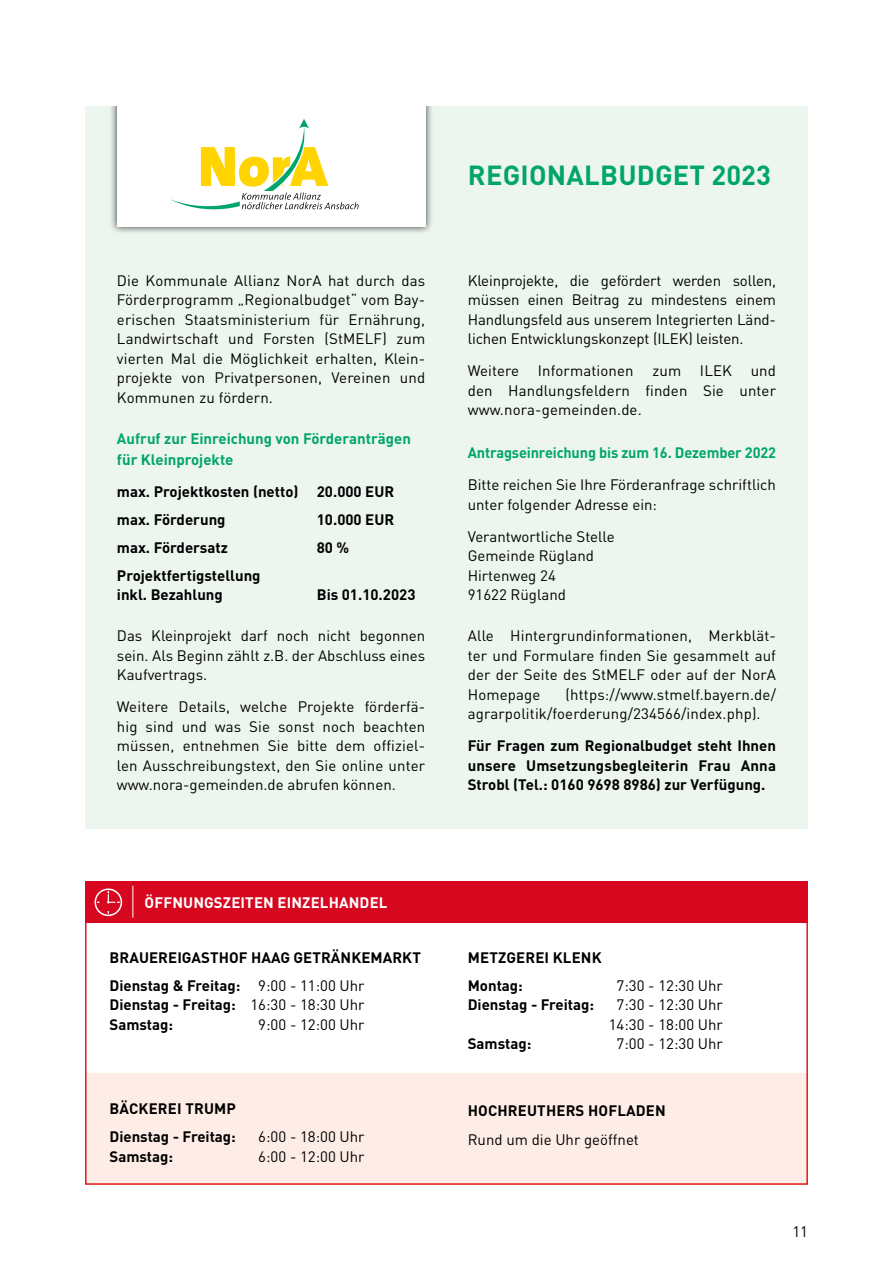
<style>
.page{position:relative;width:893px;height:1263px;background:#fff}
.page>*{position:absolute;margin:0;border:0;box-sizing:border-box;transform-origin:0 0}
.t1{font:700 27.3px "DIN Pro";letter-spacing:.01em;color:#00a56c}
.t2{font:15px/19.5px "DIN Pro";color:#000;text-align:justify}
.t3{font:700 15px/28px "DIN Pro";color:#000}
.t4{font:700 15px/21px "DIN Pro";letter-spacing:-.01em;color:#00a56c}
.t5{font:700 15px "DIN Pro";letter-spacing:.01em;color:#fff}
.s1{font-weight:400}
</style>
<div class="page">
<div style="left:85px;top:1073px;width:723px;height:112px;background:#fdede6"></div>
<div style="left:85px;top:882px;width:723px;height:41px;background:#d70720"></div>
<hr style="left:133px;top:886px;width:1px;height:32px;background:#fff">
<div style="left:95px;top:888px;width:27px;height:28px;border:2px solid #fff;border-radius:50%"></div>
<svg style="left:107px;top:891px;width:12px;height:13px"></svg>
<div style="left:85px;top:106px;width:723px;height:723px;background:#ecf5ee"></div>
<div style="left:109px;top:106px;width:324px;height:129px;background:#000;opacity:.75"></div>
<div style="left:117px;top:106px;width:308px;height:121px;background:#fff"></div>
<svg style="left:170px;top:119px;width:189px;height:91px"></svg>
<p class="t2" style="left:117px;top:270px;width:310px">Die Kommunale Allianz NorA hat durch das Förderprogramm „Regionalbudget“ vom Bay&shy;erischen Staatsministerium für Ernährung, Landwirtschaft und Forsten (StMELF) zum vierten Mal die Möglichkeit erhalten, Klein&shy;projekte von Privatpersonen, Vereinen und Kommunen zu fördern.</p>
<p class="t4" style="left:117px;top:427px;width:295px">Aufruf zur Einreichung von Förderanträgen für Kleinprojekte</p>
<p class="t3" style="left:117px;top:477px;width:279px">max. Projektkosten (netto) 20.000 EUR max. Förderung</p>
<p class="t3" style="left:317px;top:505px;width:79px">10.000 EUR</p>
<p class="t3" style="left:117px;top:533px;width:112px">max. Fördersatz</p>
<p class="t3" style="left:317px;top:533px;width:34px">80 %</p>
<p class="t3" style="left:117px;top:565px;width:145px;line-height:19.5px">Projektfertigstellung inkl. Bezahlung</p>
<p class="t3" style="left:317px;top:580px;width:100px">Bis 01.10.2023</p>
<p class="t2" style="left:117px;top:625px;width:310px">Das Kleinprojekt darf noch nicht begonnen sein. Als Beginn zählt z.B. der Abschluss eines Kaufvertrags.</p>
<p class="t2" style="left:117px;top:696px;width:310px">Weitere Details, welche Projekte förderfä&shy;hig sind und was Sie sonst noch beachten müssen, entnehmen Sie bitte dem offiziel&shy;len Ausschreibungstext, den Sie online unter www.nora-gemeinden.de abrufen können.</p>
<p class="t5" style="left:145px;top:892px;width:244px">ÖFFNUNGSZEITEN EINZELHANDEL</p>
<p class="t3" style="left:109px;top:943px;width:313px">BRAUEREIGASTHOF HAAG GETRÄNKEMARKT<br>Dienstag &amp; Freitag: <span class="s1">9:00 - 11:00 Uhr</span></p>
<p class="t3" style="left:109px;top:995px;width:257px;line-height:19.5px">Dienstag - Freitag: <span class="s1">16:30 - 18:30 Uhr<br></span>Samstag:</p>
<p class="t2" style="left:258px;top:1014px;width:108px">9:00 - 12:00 Uhr</p>
<p class="t3" style="left:109px;top:1094px;width:128px">BÄCKEREI TRUMP<br>Dienstag - Freitag:</p>
<p class="t2" style="left:258px;top:1126px;width:108px">6:00 - 18:00 Uhr</p>
<p class="t3" style="left:109px;top:1141px;width:65px">Samstag:</p>
<p class="t2" style="left:258px;top:1146px;width:108px">6:00 - 12:00 Uhr</p>
<h1 class="t1" style="left:468px;top:157px;width:304px">REGIONALBUDGET 2023</h1>
<p class="t2" style="left:468px;top:270px;width:310px">Kleinprojekte, die gefördert werden sollen, müssen einen Beitrag zu mindestens einem Handlungsfeld aus unserem Integrierten Länd&shy;lichen Entwicklungskonzept (ILEK) leisten.</p>
<p class="t2" style="left:468px;top:361px;width:310px">Weitere Informationen zum ILEK und den Handlungsfeldern finden Sie unter www.nora-gemeinden.de.</p>
<p class="t4" style="left:468px;top:441px;width:310px">Antragseinreichung bis zum 16. Dezember 2022</p>
<p class="t2" style="left:468px;top:474px;width:310px">Bitte reichen Sie Ihre Förderanfrage schriftlich unter folgender Adresse ein:</p>
<p class="t2" style="left:468px;top:526px;width:148px;text-align:left">Verantwortliche Stelle<br>Gemeinde Rügland<br>Hirtenweg 24<br>91622 Rügland</p>
<p class="t2" style="left:468px;top:625px;width:310px">Alle Hintergrundinformationen, Merkblät&shy;ter und Formulare finden Sie gesammelt auf der der Seite des StMELF oder auf der NorA Homepage</p>
<p class="t2" style="left:468px;top:684px;width:310px;text-indent:98px">(https://www.stmelf.bayern.de/ agrarpolitik/foerderung/234566/index.php).</p>
<p class="t3" style="left:468px;top:735px;width:310px;line-height:19.5px;text-align:justify">Für Fragen zum Regionalbudget steht Ihnen unsere Umsetzungsbegleiterin Frau Anna Strobl (Tel.: 0160 9698 8986) zur Verfügung.</p>
<p class="t3" style="left:468px;top:943px;width:135px">METZGEREI KLENK<br>Montag:</p>
<p class="t2" style="left:617px;top:975px;width:108px">7:30 - 12:30 Uhr</p>
<p class="t3" style="left:468px;top:990px;width:128px">Dienstag - Freitag:</p>
<p class="t2" style="left:609px;top:995px;width:116px;text-align:center">7:30 - 12:30 Uhr<br>14:30 - 18:00 Uhr</p>
<p class="t3" style="left:468px;top:1029px;width:65px">Samstag:</p>
<p class="t2" style="left:617px;top:1034px;width:108px">7:00 - 12:30 Uhr</p>
<p class="t3" style="left:468px;top:1096px;width:199px">HOCHREUTHERS HOFLADEN</p>
<p class="t2" style="left:468px;top:1129px;width:173px">Rund um die Uhr geöffnet</p>
<p class="t2" style="left:792px;top:1221px;width:17px">11</p>
</div>
